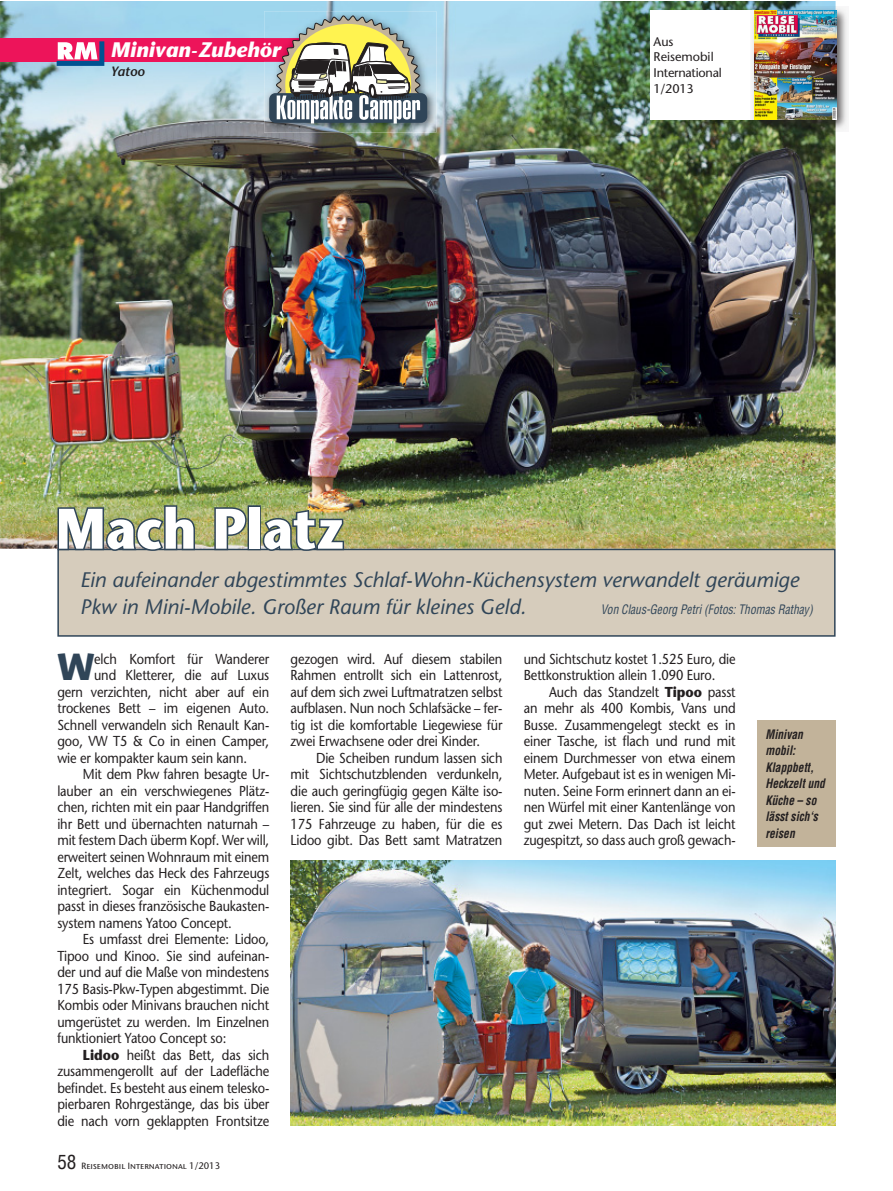
<style>
.page{position:relative;width:893px;height:1191px;background:#fff}
.page>*{position:absolute;margin:0;border:0;box-sizing:border-box;transform-origin:0 0}
.t1{font:700 57px "Stone Sans Std";color:#fff;scale:.9 1}
.t2{font:700 37.65px "Stone Sans Std";color:#304558;scale:.9 1}
.t3{font:italic 500 21px/27px "Stone Sans Std";color:#304558}
.t4{font:italic 700 21px "Stone Sans Std";color:#fff}
.t5{font:500 14.4px/16.5px "Stone Sans Std";letter-spacing:-.01em;color:#231f20;text-align:justify;scale:.89 1}
.t6{font:italic 600 13.5px "Stone Sans Std";color:#231f20}
.t7{font:italic 700 condensed 12.75px/16.5px "Helvetica LT Std";color:#231f20;scale:.9 1}
.t8{font:italic condensed 12.75px "Helvetica LT Std";color:#304558;scale:.9 1}
.t9{font:500 12.45px/15.6px "Stone Sans Std";letter-spacing:-.02em;color:#231f20}
.t10{font:9.45px "Stone Sans EF Medium SC";color:#231f20}
.s1{font-weight:700}
.s2{font-family:"Helvetica LT Std";font-stretch:condensed;font-size:19.2px}
.s3{font-family:"Stone Sans Std";font-weight:500}
</style>
<div class="page">
<img style="left:0;top:1px;width:836px;height:548px">
<div style="left:0;top:38px;width:319px;height:24px;background:#ed145a"></div>
<svg style="left:56px;top:41px;width:49px;height:26px"></svg>
<img style="left:264px;top:11px;width:172px;height:122px">
<img style="left:264px;top:38px;width:12px;height:24px">
<img style="left:264px;top:41px;width:12px;height:16px">
<div style="left:269px;top:93px;width:158px;height:30px;background:#304558;border-radius:6px"></div>
<img style="left:276px;top:1px;width:144px;height:193px">
<div style="left:58px;top:549px;width:777px;height:87px;background:#d6ccbc"></div>
<div style="left:57px;top:549px;width:779px;height:87px;border:2px solid #304558"></div>
<img style="left:56px;top:504px;width:141px;height:48px">
<svg style="left:213px;top:506px;width:35px;height:46px;background:#89926e"></svg>
<div style="left:248px;top:505px;width:13px;height:45px;border:3px solid #304558"></div>
<img style="left:261px;top:508px;width:85px;height:44px">
<div style="left:757px;top:719px;width:79px;height:127px;background:#c2b39a"></div>
<img style="left:291px;top:860px;width:545px;height:265px">
<div style="left:651px;top:10px;width:110px;height:109px;background:#fff"></div>
<div style="left:750px;top:6px;width:99px;height:125px;background:#231f20;opacity:.75"></div>
<img style="left:754px;top:10px;width:82px;height:109px">
<h3 class="t4" style="left:111px;top:37px;width:171px">Minivan-Zubehör</h3>
<p class="t6" style="left:111px;top:63px;width:36px">Yatoo</p>
<h1 class="t1" style="left:56px;top:495px;width:322px">Mach Platz</h1>
<p class="t9" style="left:654px;top:34px;width:70px">Aus<br>Reisemobil<br>International<br>1/2013</p>
<h3 class="t3" style="left:80px;top:566px;width:721px">Ein aufeinander abgestimmtes Schlaf-Wohn-Küchensystem verwandelt geräumige<br>Pkw in Mini-Mobile. Großer Raum für kleines Geld.</h3>
<h2 class="t2" style="left:57px;top:644px;width:43px">W</h2>
<p class="t5" style="left:94px;top:650px;width:198px">elch Komfort für Wanderer</p>
<p class="t8" style="left:601px;top:601px;width:237px">Von Claus-Georg Petri (Fotos: Thomas Rathay)</p>
<p class="t5" style="left:291px;top:650px;width:240px">gezogen wird. Auf diesem stabilen Rahmen entrollt sich ein Lattenrost, auf dem sich zwei Luftmatratzen selbst aufblasen. Nun noch Schlafsäcke – fer&shy;tig ist die komfortable Liegewiese für zwei Erwachsene oder drei Kinder.</p>
<p class="t5" style="left:291px;top:749px;width:240px;text-indent:26px">Die Scheiben rundum lassen sich mit Sichtschutzblenden verdunkeln, die auch geringfügig gegen Kälte iso&shy;lieren. Sie sind für alle der mindestens 175 Fahrzeuge zu haben, für die es Lidoo gibt. Das Bett samt Matratzen</p>
<p class="t5" style="left:524px;top:650px;width:240px">und Sichtschutz kostet 1.525 Euro, die<br>Bettkonstruktion allein 1.090 Euro.</p>
<p class="t5" style="left:524px;top:683px;width:240px;text-indent:26px">Auch das Standzelt <span class="s1">Tipoo</span> passt an mehr als 400 Kombis, Vans und Busse. Zusammengelegt steckt es in einer Tasche, ist flach und rund mit einem Durchmesser von etwa einem Meter. Aufgebaut ist es in wenigen Mi&shy;nuten. Seine Form erinnert dann an ei&shy;nen Würfel mit einer Kantenlänge von gut zwei Metern. Das Dach ist leicht zugespitzt, so dass auch groß gewach-</p>
<p class="t5" style="left:94px;top:667px;width:198px">und Kletterer, die auf Luxus</p>
<p class="t5" style="left:57px;top:683px;width:240px">gern verzichten, nicht aber auf ein</p>
<p class="t5" style="left:57px;top:700px;width:240px">trockenes Bett – im eigenen Auto.</p>
<p class="t5" style="left:57px;top:716px;width:240px">Schnell verwandeln sich Renault Kan-</p>
<p class="t5" style="left:57px;top:733px;width:240px">goo, VW T5 &amp; Co in einen Camper,</p>
<p class="t5" style="left:57px;top:749px;width:215px">wie er kompakter kaum sein kann.</p>
<p class="t5" style="left:83px;top:766px;width:211px">Mit dem Pkw fahren besagte Ur-</p>
<p class="t5" style="left:57px;top:782px;width:240px">lauber an ein verschwiegenes Plätz-</p>
<p class="t5" style="left:57px;top:799px;width:240px">chen, richten mit ein paar Handgriffen</p>
<p class="t5" style="left:57px;top:815px;width:240px">ihr Bett und übernachten naturnah –</p>
<p class="t5" style="left:57px;top:832px;width:240px">mit festem Dach überm Kopf. Wer will,</p>
<p class="t5" style="left:57px;top:848px;width:240px">erweitert seinen Wohnraum mit einem</p>
<p class="t5" style="left:57px;top:865px;width:240px">Zelt, welches das Heck des Fahrzeugs</p>
<p class="t5" style="left:57px;top:881px;width:240px">integriert. Sogar ein Küchenmodul</p>
<p class="t5" style="left:57px;top:898px;width:240px">passt in dieses französische Baukasten-</p>
<p class="t5" style="left:57px;top:914px;width:197px">system namens Yatoo Concept.</p>
<p class="t5" style="left:83px;top:931px;width:211px">Es umfasst drei Elemente: Lidoo,</p>
<p class="t5" style="left:57px;top:947px;width:240px">Tipoo und Kinoo. Sie sind aufeinan-</p>
<p class="t5" style="left:57px;top:964px;width:240px">der und auf die Maße von mindestens</p>
<p class="t5" style="left:57px;top:980px;width:240px">175 Basis-Pkw-Typen abgestimmt. Die</p>
<p class="t5" style="left:57px;top:997px;width:240px">Kombis oder Minivans brauchen nicht</p>
<p class="t5" style="left:57px;top:1013px;width:240px">umgerüstet zu werden. Im Einzelnen</p>
<p class="t5" style="left:57px;top:1030px;width:191px">funktioniert Yatoo Concept so:</p>
<p class="t5" style="left:83px;top:1046px;width:211px"><span class="s1">Lidoo</span> heißt das Bett, das sich</p>
<p class="t5" style="left:57px;top:1063px;width:240px">zusammengerollt auf der Ladefläche</p>
<p class="t5" style="left:57px;top:1079px;width:240px">befindet. Es besteht aus einem telesko-</p>
<p class="t5" style="left:57px;top:1096px;width:240px">pierbaren Rohrgestänge, das bis über</p>
<p class="t5" style="left:57px;top:1112px;width:240px">die nach vorn geklappten Frontsitze</p>
<p class="t7" style="left:765px;top:726px;width:68px">Minivan mobil:<br>Klappbett,<br>Heckzelt und<br>Küche – so lässt sich‘s reisen</p>
<p class="t10" style="left:57px;top:1159px;width:164px"><span class="s2">58</span> Reisemobil International <span class="s3">1/2013</span></p>
</div>
